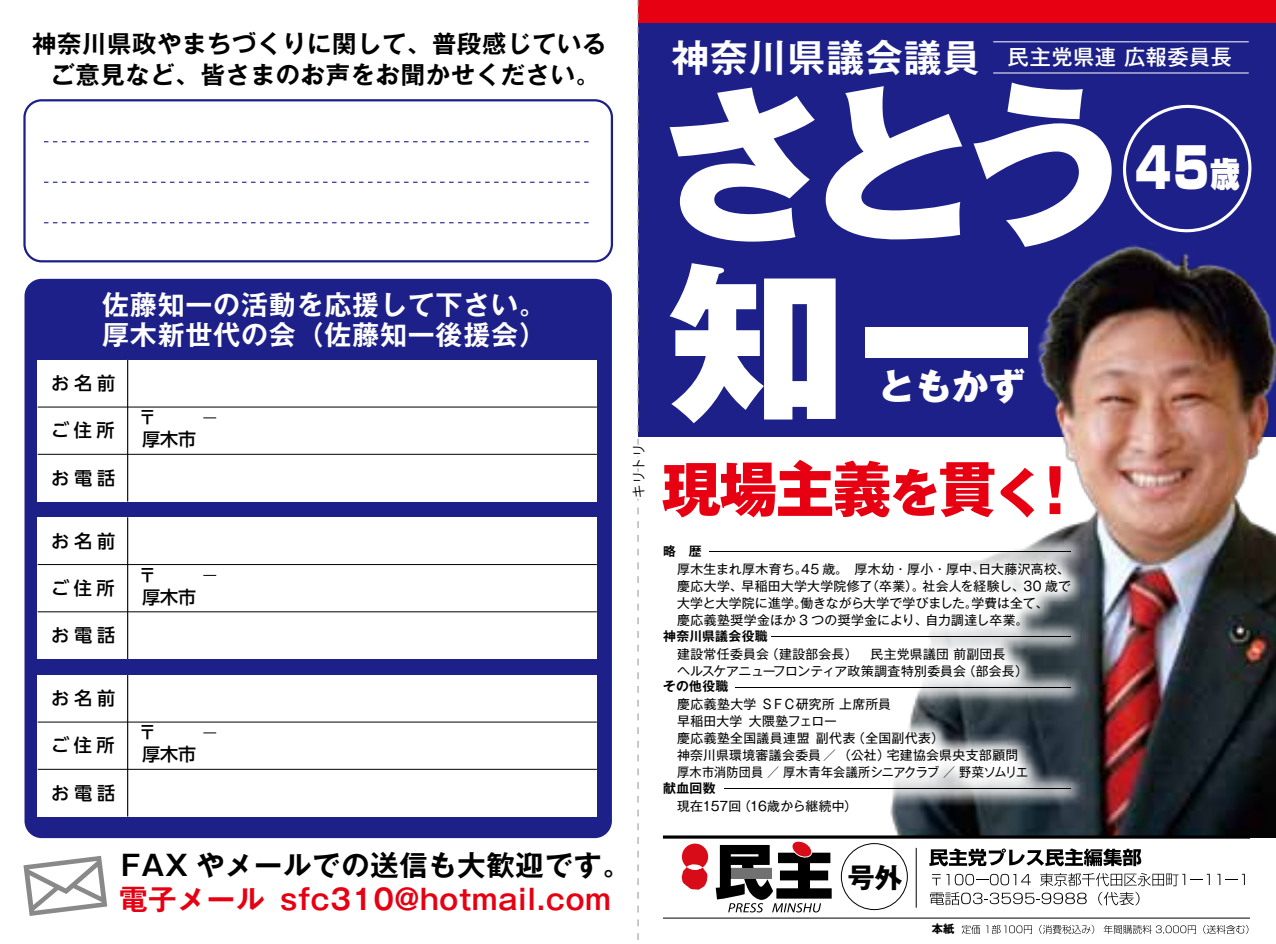
<style>
.page{position:relative;width:1276px;height:944px;background:#fff}
.page>*{position:absolute;margin:0;border:0;box-sizing:border-box;transform-origin:0 0}
.t1{font:800 170.55px "Gothic MB101 Pr 5";color:#fff;scale:1.05 1}
.t2{font:800 170.55px "Gothic MB101 Pr 5";color:#fff}
.t3{font:800 59.62px "Gothic MB101 Pr 5";color:#e60012}
.t4{font:900 55.57px "Shin Go Pr 5";color:#fff;scale:.8 1}
.t5{font:700 37.8px "Gothic MB101 Pr 5 De";letter-spacing:.025em;color:#fff}
.t6{font:800 36px "Gothic MB101 Pr 5";color:#fff}
.t7{font:900 33.98px "Shin Go Pr 5";color:#fff;scale:.87 1}
.t8{font:700 28.12px "Gothic MB101 Pr 5 De";letter-spacing:.03em;color:#e60012}
.t9{font:700 28.12px "Gothic MB101 Pr 5 De";letter-spacing:.03em;color:#000}
.t10{font:700 27.45px "Gothic MB101 Pr 5";color:#000}
.t11{font:700 27px/29.2px "Gothic MB101 Pr 5 De";letter-spacing:.03em;color:#fff}
.t12{font:700 24.3px/30.6px "Gothic MB101 Pr 5 De";letter-spacing:.03em;color:#000;text-align:center}
.t13{font:500 21.15px "Gothic MB101 Pr 5";letter-spacing:.025em;color:#fff}
.t14{font:500 18.22px "UD Shin Go NT Pro";letter-spacing:.26em;color:#000}
.t15{font:500 18px/21.8px "UD Shin Go NT Pro";color:#000}
.t16{font:13.5px "Koz Go Pro";color:#000}
.t17{font:12.83px/16.9px "Gothic MB101 Pr 5";letter-spacing:.02em;color:#000}
.t18{font:12.83px "Gothic MB101 Pr 5";letter-spacing:-.005em;color:#000}
.t19{font:700 12.83px "Gothic MB101 Pr 5 De";letter-spacing:.025em;color:#000}
.t20{font:12.83px "Gothic MB101 Pr 5";letter-spacing:-.01em;color:#000}
.t21{font:12.83px "Gothic MB101 Pr 5";letter-spacing:.04em;color:#000}
.t22{font:700 11.25px "Gothic MB101 Pr 5";color:#000}
.s1{font-size:51.75px}
</style>
<div class="page">
<div style="left:638px;top:0;width:638px;height:436px;background:#1d2088"></div>
<div style="left:638px;top:0;width:638px;height:23px;background:#e60012"></div>
<img style="left:866px;top:245px;width:410px;height:593px">
<svg style="left:1158px;top:835px;width:92px;height:4px"></svg>
<hr style="left:663px;top:918px;width:587px;height:1px;background:#000">
<svg style="left:1158px;top:873px;width:51px;height:13px"></svg>
<svg style="left:1217px;top:874px;width:27px;height:11px"></svg>
<svg style="left:1158px;top:925px;width:38px;height:9px"></svg>
<svg style="left:1203px;top:925px;width:45px;height:9px"></svg>
<svg style="left:1123px;top:104px;width:129px;height:129px"></svg>
<hr style="left:993px;top:41px;width:255px;height:1px;background:#fff">
<hr style="left:993px;top:73px;width:255px;height:1px;background:#fff">
<img style="left:575px;top:458px;width:583px;height:476px">
<hr style="left:709px;top:551px;width:361px;height:1px;background:#000">
<hr style="left:771px;top:636px;width:299px;height:1px;background:#000">
<hr style="left:735px;top:687px;width:335px;height:1px;background:#000">
<hr style="left:723px;top:788px;width:347px;height:1px;background:#000">
<div style="left:25px;top:279px;width:587px;height:559px;background:#1d2088;border-radius:17px"></div>
<div style="left:23px;top:99px;width:590px;height:163px;border:2px solid #1d2088;border-radius:17px"></div>
<div style="left:38px;top:360px;width:559px;height:142px;background:#fff"></div>
<hr style="left:127px;top:360px;width:1px;height:142px;background:#000">
<hr style="left:38px;top:407px;width:559px;height:1px;background:#000">
<hr style="left:38px;top:454px;width:559px;height:1px;background:#000">
<svg style="left:203px;top:417px;width:13px;height:1px"></svg>
<div style="left:38px;top:517px;width:559px;height:142px;background:#fff"></div>
<hr style="left:127px;top:517px;width:1px;height:142px;background:#000">
<hr style="left:38px;top:564px;width:559px;height:1px;background:#000">
<hr style="left:38px;top:611px;width:559px;height:1px;background:#000">
<svg style="left:203px;top:575px;width:13px;height:1px"></svg>
<div style="left:38px;top:675px;width:559px;height:142px;background:#fff"></div>
<hr style="left:127px;top:675px;width:1px;height:142px;background:#000">
<hr style="left:38px;top:722px;width:559px;height:1px;background:#000">
<hr style="left:38px;top:769px;width:559px;height:1px;background:#000">
<svg style="left:203px;top:732px;width:13px;height:1px"></svg>
<svg style="left:44px;top:141px;width:544px;height:1px"></svg>
<svg style="left:44px;top:182px;width:544px;height:1px"></svg>
<svg style="left:44px;top:222px;width:544px;height:1px"></svg>
<svg style="left:628px;top:0;width:23px;height:940px"></svg>
<h3 class="t12" style="left:32px;top:27px;width:576px">神奈川県政やまちづくりに関して、普段感じているご意見など、皆さまのお声をお聞かせください。</h3>
<h3 class="t11" style="left:102px;top:288px;width:445px">佐藤知一の活動を応援して下さい。厚木新世代の会（佐藤知一後援会(</h3>
<h3 class="t14" style="left:51px;top:368px;width:66px">お名前</h3>
<h3 class="t14" style="left:51px;top:416px;width:65px">ご住所</h3>
<h3 class="t14" style="left:51px;top:463px;width:66px">お電話</h3>
<h3 class="t14" style="left:51px;top:526px;width:66px">お名前</h3>
<h3 class="t14" style="left:51px;top:573px;width:65px">ご住所</h3>
<h3 class="t14" style="left:51px;top:620px;width:66px">お電話</h3>
<h3 class="t14" style="left:51px;top:683px;width:66px">お名前</h3>
<h3 class="t14" style="left:51px;top:731px;width:65px">ご住所</h3>
<h3 class="t14" style="left:51px;top:778px;width:66px">お電話</h3>
<h3 class="t15" style="left:138px;top:406px;width:59px">〒<br>厚木市</h3>
<h3 class="t15" style="left:138px;top:564px;width:59px">〒<br>厚木市</h3>
<h3 class="t15" style="left:138px;top:721px;width:59px">〒<br>厚木市</h3>
<h3 class="t9" style="left:121px;top:842px;width:511px">FAX やメールでの送信も大歓迎です。</h3>
<h3 class="t8" style="left:280px;top:876px;width:332px">sfc310@hotmail.com</h3>
<h3 class="t8" style="left:119px;top:876px;width:147px">電子メール</h3>
<p class="t16" style="left:630px;top:498px;width:55px;rotate:-90deg">キリトリ</p>
<h3 class="t5" style="left:671px;top:27px;width:310px">神奈川県議会議員</h3>
<h3 class="t13" style="left:1008px;top:39px;width:225px">民主党県連広報委員長</h3>
<h1 class="t1" style="left:654px;top:22px;width:459px">さとう</h1>
<h1 class="t2" style="left:668px;top:200px;width:368px">知一</h1>
<h3 class="t6" style="left:878px;top:356px;width:148px">ともかず</h3>
<h2 class="t3" style="left:662px;top:439px;width:384px">現場主義<span class="s1">を</span>貫<span class="s1">く</span></h2>
<p class="t19" style="left:663px;top:541px;width:40px">略　歴</p>
<h2 class="t3" style="left:1025px;top:441px;width:60px">!</h2>
<p class="t17" style="left:801px;top:560px;width:185px">45 歳。　厚木幼・厚小・厚中、</p>
<p class="t17" style="left:677px;top:560px;width:132px">厚木生まれ厚木育ち。</p>
<p class="t17" style="left:978px;top:560px;width:93px">日大藤沢高校、</p>
<p class="t17" style="left:866px;top:577px;width:60px">（卒業）。</p>
<p class="t17" style="left:922px;top:577px;width:150px">社会人を経験し、30 歳で</p>
<p class="t17" style="left:677px;top:577px;width:197px">慶応大学、早稲田大学大学院修了</p>
<p class="t20" style="left:800px;top:592px;width:179px">働きながら大学で学びました。</p>
<p class="t17" style="left:677px;top:594px;width:131px">大学と大学院に進学。</p>
<p class="t17" style="left:971px;top:594px;width:79px">学費は全て、</p>
<p class="t17" style="left:677px;top:610px;width:252px">慶応義塾奨学金ほか 3 つの奨学金により、</p>
<p class="t17" style="left:765px;top:644px;width:241px">（建設部会長）　民主党県議団前副団長</p>
<p class="t17" style="left:925px;top:610px;width:104px">自力調達し卒業。</p>
<p class="t19" style="left:663px;top:625px;width:106px">神奈川県議会役職</p>
<p class="t19" style="left:663px;top:676px;width:67px">その他役職</p>
<p class="t17" style="left:677px;top:644px;width:93px">建設常任委員会</p>
<p class="t17" style="left:963px;top:661px;width:66px">（部会長(</p>
<p class="t18" style="left:677px;top:660px;width:290px">ヘルスケアニューフロンティア政策調査特別委員会</p>
<p class="t17" style="left:749px;top:695px;width:144px;text-indent:-72px">慶応義塾大学ＳＦＣ研究所上席所員大隈塾フェロー</p>
<p class="t17" style="left:677px;top:712px;width:67px">早稲田大学</p>
<p class="t17" style="left:852px;top:729px;width:93px">（全国副代表(</p>
<p class="t21" style="left:677px;top:727px;width:134px">慶応義塾全国議員連盟</p>
<p class="t17" style="left:816px;top:729px;width:41px">副代表</p>
<p class="t17" style="left:677px;top:745px;width:353px">神奈川県環境審議会委員／（公社）<br>厚木市消防団員／厚木青年会議所シニアクラブ／野菜ソムリエ</p>
<p class="t17" style="left:738px;top:796px;width:120px">（16歳から継続中(</p>
<p class="t17" style="left:886px;top:745px;width:133px">宅建協会県央支部顧問</p>
<p class="t19" style="left:663px;top:777px;width:54px">献血回数</p>
<p class="t17" style="left:677px;top:796px;width:66px">現在157回</p>
<h3 class="t4" style="left:1135px;top:124px;width:94px">45</h3>
<h3 class="t7" style="left:1210px;top:147px;width:36px">歳</h3>
<h3 class="t10" style="left:847px;top:855px;width:56px">号外</h3>
<p class="t22" style="left:931px;top:920px;width:24px">本紙</p>
</div>
